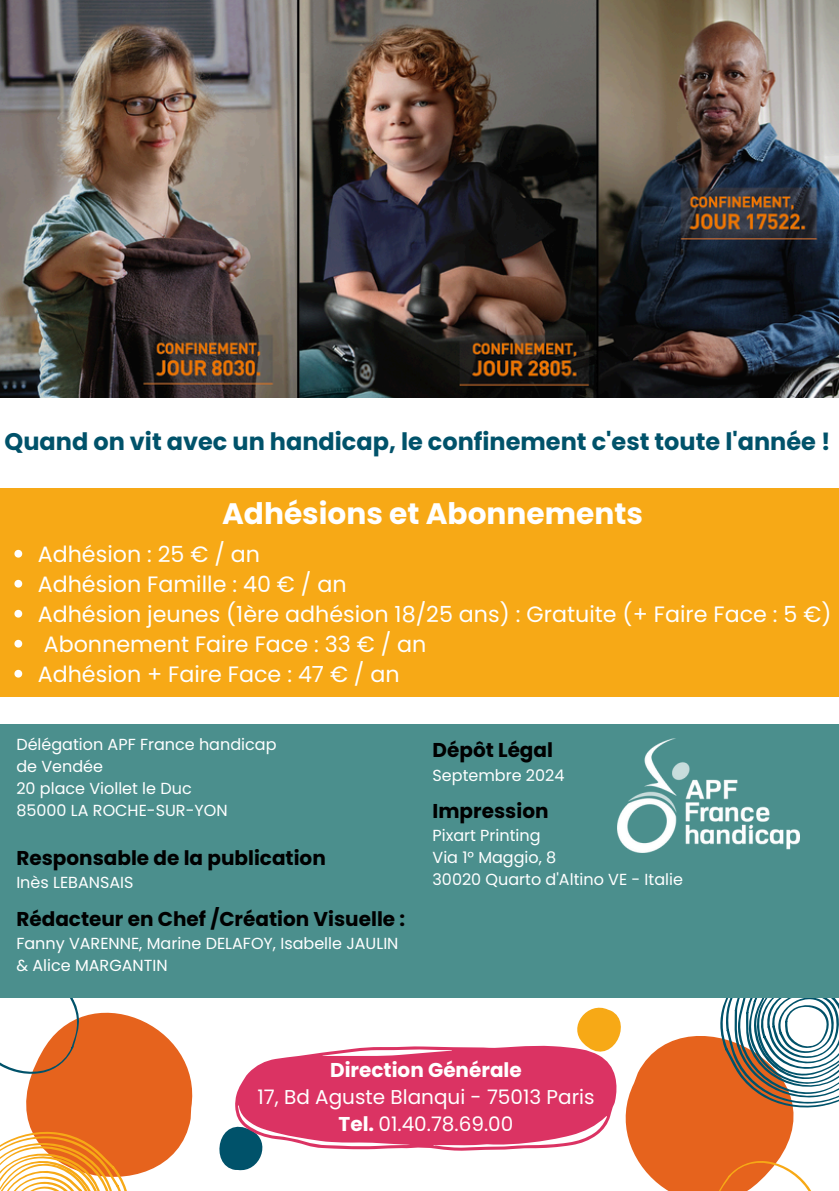
<style>
.page{position:relative;width:839px;height:1191px;background:#fff}
.page>*{position:absolute;margin:0;border:0;box-sizing:border-box;transform-origin:0 0}
.t1{font:700 29.6px "Poppins";color:#fff}
.t2{font:700 24px "Poppins";color:#00526a}
.t3{font:22.2px "Poppins";color:#fff}
.t4{font:700 20px "Poppins";color:#000}
.t5{font:20px/27px "Poppins";color:#fff;text-align:center}
.t6{font:16px/22px "Poppins";color:#fff}
.s1{font-weight:700}
</style>
<div class="page">
<img style="left:0;top:0;width:838px;height:398px">
<svg style="left:158px;top:1030px;width:35px;height:136px;fill:#e6631d"></svg>
<svg style="left:187px;top:1096px;width:75px;height:75px"></svg>
<svg style="left:0;top:998px;width:158px;height:193px"></svg>
<svg style="left:625px;top:1036px;width:168px;height:155px;background:#e97638"></svg>
<svg style="left:705px;top:998px;width:133px;height:127px"></svg>
<svg style="left:577px;top:1007px;width:67px;height:71px"></svg>
<svg style="left:702px;top:1149px;width:109px;height:42px"></svg>
<div style="left:0;top:724px;width:838px;height:274px;background:#4b8f8d"></div>
<div style="left:0;top:488px;width:838px;height:208px;background:#f7a916"></div>
<img style="left:617px;top:739px;width:182px;height:114px">
<svg style="left:14px;top:550px;width:8px;height:8px"></svg>
<svg style="left:14px;top:580px;width:8px;height:8px"></svg>
<svg style="left:14px;top:610px;width:8px;height:8px"></svg>
<svg style="left:14px;top:640px;width:8px;height:8px"></svg>
<svg style="left:14px;top:670px;width:8px;height:8px"></svg>
<svg style="left:235px;top:1046px;width:382px;height:105px;background:#dd517a"></svg>
<p class="t2" style="left:4px;top:425px;width:827px">Quand on vit avec un handicap, le confinement c'est toute l'année !</p>
<p class="t1" style="left:222px;top:493px;width:422px">Adhésions et Abonnements</p>
<p class="t3" style="left:38px;top:539px;width:224px">Adhésion : 25 € / an</p>
<p class="t3" style="left:38px;top:569px;width:310px">Adhésion Famille : 40 € / an</p>
<p class="t3" style="left:38px;top:599px;width:795px">Adhésion jeunes (1ère adhésion 18/25 ans) : Gratuite (+ Faire Face : 5 €)</p>
<p class="t3" style="left:44px;top:629px;width:384px">Abonnement Faire Face : 33 € / an</p>
<h4 class="t3" style="left:38px;top:659px;width:363px">Adhésion + Faire Face : 47 € / an</h4>
<p class="t6" style="left:16px;top:734px;width:261px">Délégation APF France handicap</p>
<p class="t6" style="left:16px;top:756px;width:88px">de Vendée</p>
<p class="t6" style="left:16px;top:778px;width:177px">20 place Viollet le Duc</p>
<p class="t6" style="left:16px;top:800px;width:213px">85000 LA ROCHE-SUR-YON</p>
<p class="t4" style="left:16px;top:844px;width:311px">Responsable de la publication</p>
<p class="t6" style="left:16px;top:872px;width:119px">Inès LEBANSAIS</p>
<p class="t4" style="left:16px;top:905px;width:390px">Rédacteur en Chef /Création Visuelle :</p>
<p class="t6" style="left:16px;top:932px;width:383px">Fanny VARENNE, Marine DELAFOY, Isabelle JAULIN &amp; Alice MARGANTIN</p>
<h2 class="t4" style="left:432px;top:736px;width:122px">Dépôt Légal</h2>
<h1 class="t6" style="left:432px;top:764px;width:133px">Septembre 2024</h1>
<p class="t4" style="left:432px;top:797px;width:117px">Impression</p>
<p class="t6" style="left:432px;top:825px;width:109px">Pixart Printing</p>
<p class="t6" style="left:432px;top:847px;width:125px">Via 1° Maggio, 8</p>
<p class="t6" style="left:432px;top:869px;width:252px">30020 Quarto d'Altino VE - Italie</p>
<p class="t5" style="left:257px;top:1057px;width:338px"><span class="s1">Direction Générale<br></span>17, Bd Aguste Blanqui - 75013 Paris<br><span class="s1">Tel.</span> 01.40.78.69.00</p>
</div>
